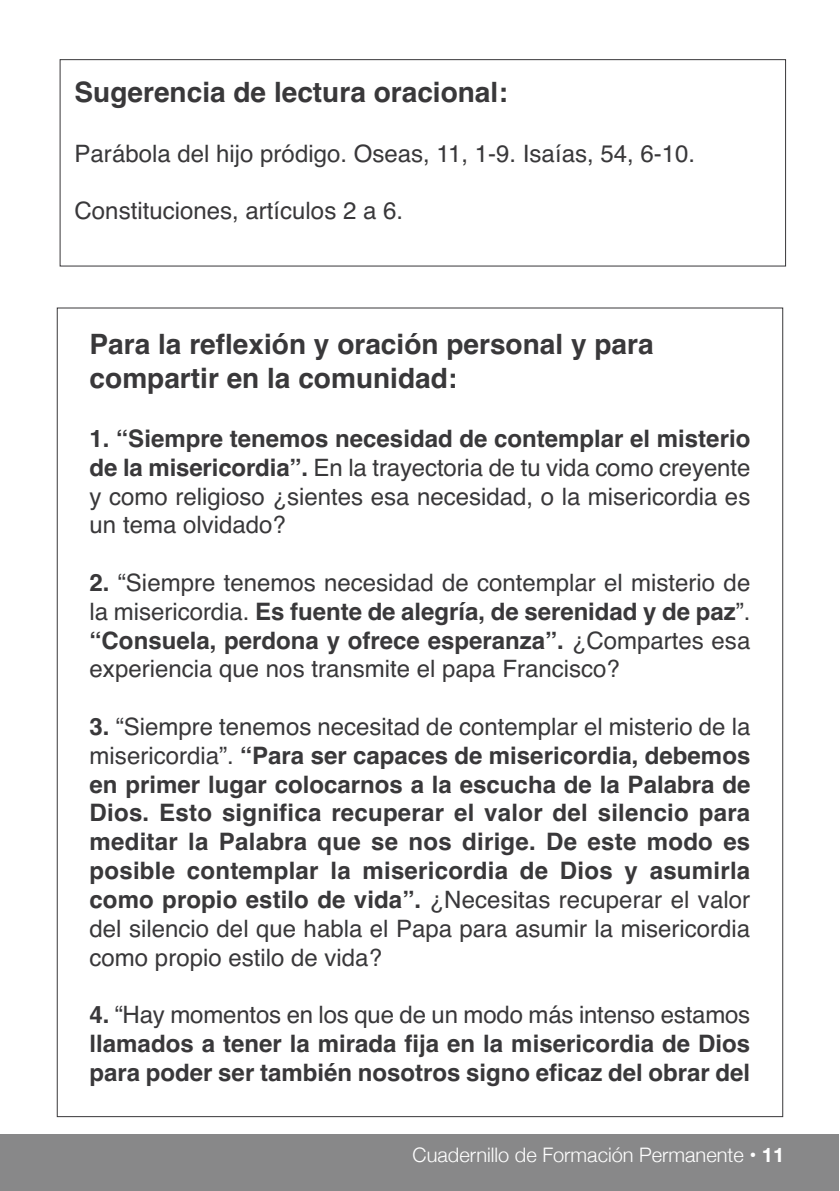
<style>
.page{position:relative;width:840px;height:1191px;background:#fff}
.page>*{position:absolute;margin:0;border:0;box-sizing:border-box;transform-origin:0 0}
.t1{font:700 28px/33.6px "Helvetica";color:#39383a}
.t2{font:700 24px/28.8px "Helvetica";letter-spacing:.005em;color:#39383a;text-align:justify}
.t3{font:24px/28.8px "Helvetica";color:#39383a;text-align:justify}
.t4{font:20px "font 000000001 c 240 c 52";color:#fff}
.s1{font-weight:700}
.s2{font-weight:400}
</style>
<div class="page">
<hr style="left:0;top:1134px;width:1px;height:57px;background:#888889">
<div style="left:2px;top:1134px;width:836px;height:57px;background:#888889"></div>
<div style="left:60px;top:59px;width:725px;height:207px;border:1px solid #39383a"></div>
<p class="t1" style="left:75px;top:76px;width:434px">Sugerencia de lectura oracional:</p>
<p class="t3" style="left:75px;top:140px;width:621px">Parábola del hijo pródigo. Oseas, 11, 1-9. Isaías, 54, 6-10.</p>
<p class="t3" style="left:75px;top:197px;width:330px">Constituciones, artículos 2 a 6.</p>
<p class="t1" style="left:90px;top:327px;width:565px">Para la reflexión y oración personal y para compartir en la comunidad:</p>
<p class="t3" style="left:90px;top:425px;width:662px"><span class="s1">1. “Siempre tenemos necesidad de contemplar el misterio de la misericordia”.</span> En la trayectoria de tu vida como creyente y como religioso ¿sientes esa necesidad, o la misericordia es un tema olvidado?</p>
<p class="t3" style="left:90px;top:569px;width:662px"><span class="s1">2.</span> “Siempre tenemos necesidad de contemplar el misterio de la misericordia. <span class="s1">Es fuente de alegría, de serenidad y de paz</span>”. <span class="s1">“Consuela, perdona y ofrece esperanza”.</span> ¿Compartes esa experiencia que nos transmite el papa Francisco?</p>
<p class="t2" style="left:89px;top:712px;width:662px">3. <span class="s2">“Siempre tenemos necesitad de contemplar el misterio de la misericordia”.</span> “Para ser capaces de misericordia, debemos en primer lugar colocarnos a la escucha de la Palabra de Dios. Esto significa recuperar el valor del silencio para meditar la Palabra que se nos dirige. De este modo es posible contemplar la misericordia de Dios y asumirla como propio estilo de vida”. <span class="s2">¿Necesitas recuperar el valor del silencio del que habla el Papa para asumir la misericordia como propio estilo de vida?</span></p>
<p class="t2" style="left:89px;top:1000px;width:662px">4. <span class="s2">“Hay momentos en los que de un modo más intenso estamos </span>llamados a tener la mirada fija en la misericordia de Dios para poder ser también nosotros signo eficaz del obrar del</p>
<p class="t4" style="left:412px;top:1142px;width:373px">Cuadernillo de Formación Permanente • 11</p>
</div>
